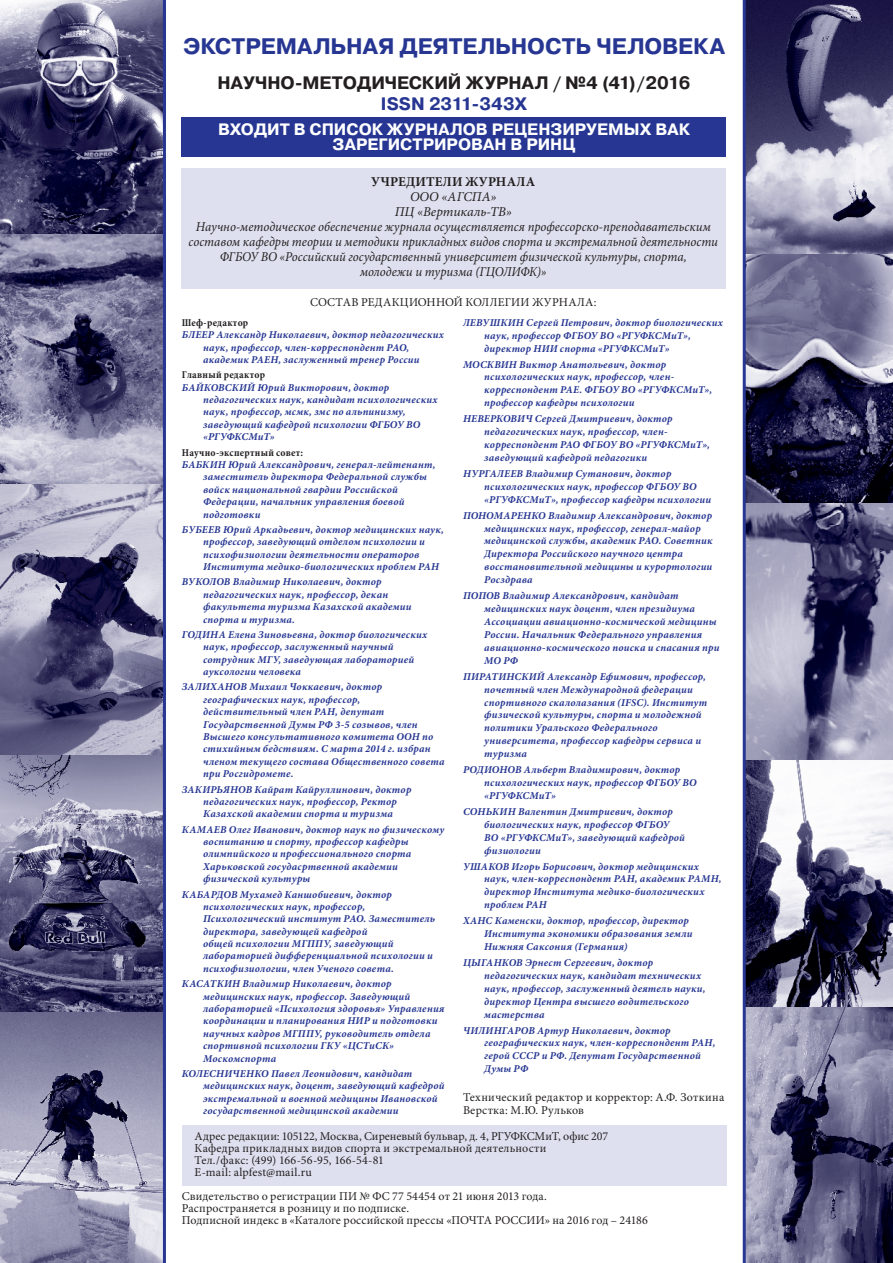
<style>
.page{position:relative;width:893px;height:1263px;background:#fff}
.page>*{position:absolute;margin:0;border:0;box-sizing:border-box;transform-origin:0 0}
.t1{font:700 22.5px "Pragmatica";color:#263692}
.t2{font:700 18px "Pragmatica";letter-spacing:-.005em;color:#231f20}
.t3{font:700 18px "Pragmatica";color:#263692}
.t4{font:700 16.5px "Pragmatica";color:#fff}
.t5{font:italic 13.5px/15px "Minion Pro";color:#231f20;text-align:center;scale:.94 1}
.t6{font:italic 13.5px "Minion Pro";color:#231f20}
.t7{font:700 13.5px "Minion Pro";letter-spacing:.01em;color:#231f20}
.t8{font:12px/12px "Minion Pro";letter-spacing:.01em;color:#231f20}
.t9{font:italic 700 10.5px/12.5px "Minion Pro";letter-spacing:.025em;color:#263692}
.t10{font:700 condensed 10.5px "Minion Pro";letter-spacing:.025em;color:#231f20}
</style>
<div class="page">
<div style="left:182px;top:117px;width:544px;height:39px;background:#263692"></div>
<div style="left:182px;top:1125px;width:544px;height:60px;background:#dfe0ef"></div>
<div style="left:182px;top:169px;width:544px;height:120px;background:#dfe0ef"></div>
<img style="left:0;top:234px;width:163px;height:250px">
<img style="left:0;top:484px;width:163px;height:272px">
<img style="left:0;top:1011px;width:163px;height:252px">
<img style="left:0;top:756px;width:163px;height:255px">
<img style="left:746px;top:254px;width:147px;height:502px">
<img style="left:746px;top:756px;width:147px;height:252px">
<img style="left:746px;top:0;width:147px;height:254px">
<img style="left:746px;top:1008px;width:147px;height:255px">
<img style="left:0;top:0;width:163px;height:234px">
<hr style="left:163px;top:0;width:3px;height:1263px;background:#263692">
<hr style="left:743px;top:0;width:3px;height:1263px;background:#263692">
<p class="t1" style="left:183px;top:32px;width:543px">ЭКСТРЕМАЛЬНАЯ ДЕЯТЕЛЬНОСТЬ ЧЕЛОВЕКА</p>
<p class="t2" style="left:218px;top:71px;width:474px">НАУЧНО-МЕТОДИЧЕСКИЙ ЖУРНАЛ / №4 (41)/2016</p>
<p class="t3" style="left:381px;top:92px;width:148px">ISSN 2311-343X</p>
<p class="t4" style="left:218px;top:118px;width:473px">ВХОДИТ В СПИСОК ЖУРНАЛОВ РЕЦЕНЗИРУЕМЫХ ВАК</p>
<p class="t4" style="left:333px;top:134px;width:244px">ЗАРЕГИСТРИРОВАН В РИНЦ</p>
<p class="t7" style="left:371px;top:172px;width:166px">УЧРЕДИТЕЛИ ЖУРНАЛА</p>
<p class="t6" style="left:410px;top:187px;width:88px">ООО «АГСПА»</p>
<p class="t6" style="left:395px;top:202px;width:119px">ПЦ «Вертикаль-ТВ»</p>
<p class="t5" style="left:189px;top:219px;width:565px">Научно-методическое обеспечение журнала осуществляется профессорско-преподавательским составом кафедры теории и методики прикладных видов спорта и экстремальной деятельности ФГБОУ ВО «Российский государственный университет физической культуры, спорта,<br>молодежи и туризма (ГЦОЛИФК)»</p>
<p class="t8" style="left:310px;top:296px;width:288px">СОСТАВ РЕДАКЦИОННОЙ КОЛЛЕГИИ ЖУРНАЛА:</p>
<p class="t9" style="left:484px;top:316px;width:240px;line-height:12.9px;text-indent:-21px">ЛЕВУШКИН Сергей Петрович, доктор биологических наук, профессор ФГБОУ ВО «РГУФКСМиТ», директор НИИ спорта «РГУФКСМиТ»</p>
<p class="t9" style="left:484px;top:358px;width:229px;line-height:12.9px;text-indent:-21px">МОСКВИН Виктор Анатольевич, доктор психологических наук, профессор, член&shy;корреспондент РАЕ. ФГБОУ ВО «РГУФКСМиТ», профессор кафедры психологии</p>
<p class="t9" style="left:484px;top:412px;width:227px;line-height:12.9px;text-indent:-21px">НЕВЕРКОВИЧ Сергей Дмитриевич, доктор педагогических наук, профессор, член&shy;корреспондент РАО ФГБОУ ВО «РГУФКСМиТ», заведующий кафедрой педагогики</p>
<p class="t9" style="left:484px;top:467px;width:228px;line-height:12.9px;text-indent:-21px">НУРГАЛЕЕВ Владимир Сутанович, доктор психологических наук, профессор ФГБОУ ВО «РГУФКСМиТ», профессор кафедры психологии</p>
<p class="t9" style="left:484px;top:509px;width:230px;line-height:12.9px;text-indent:-21px">ПОНОМАРЕНКО Владимир Александрович, доктор медицинских наук, профессор, генерал-майор медицинской службы, академик РАО. Советник Директора Российского научного центра восстановительной медицины и курортологии Росздрава</p>
<p class="t9" style="left:484px;top:589px;width:237px;line-height:12.9px;text-indent:-21px">ПОПОВ Владимир Александрович, кандидат медицинских наук доцент, член президиума Ассоциации авиационно-космической медицины России. Начальник Федерального управления авиационно-космического поиска и спасания при МО РФ</p>
<p class="t9" style="left:484px;top:670px;width:225px;line-height:12.9px;text-indent:-21px">ПИРАТИНСКИЙ Александр Ефимович, профессор, почетный член Международной федерации спортивного скалолазания (IFSC). Институт физической культуры, спорта и молодежной политики Уральского Федерального университета, профессор кафедры сервиса и туризма</p>
<p class="t9" style="left:484px;top:763px;width:214px;line-height:12.9px;text-indent:-21px">РОДИОНОВ Альберт Владимирович, доктор психологических наук, профессор ФГБОУ ВО «РГУФКСМиТ»</p>
<p class="t9" style="left:484px;top:805px;width:202px;line-height:12.9px;text-indent:-21px">СОНЬКИН Валентин Дмитриевич, доктор биологических наук, профессор ФГБОУ<br>ВО «РГУФКСМиТ», заведующий кафедрой физиологии</p>
<p class="t9" style="left:484px;top:859px;width:239px;line-height:12.9px;text-indent:-21px">УШАКОВ Игорь Борисович, доктор медицинских наук, член-корреспондент РАН, академик РАМН, директор Института медико-биологических проблем РАН</p>
<p class="t9" style="left:484px;top:914px;width:210px;line-height:12.9px;text-indent:-21px">ХАНС Каменски, доктор, профессор, директор<br>Института экономики образования земли<br>Нижняя Саксония (Германия)</p>
<p class="t9" style="left:484px;top:956px;width:223px;line-height:12.9px;text-indent:-21px">ЦЫГАНКОВ Эрнест Сергеевич, доктор педагогических наук, кандидат технических наук, профессор, заслуженный деятель науки, директор Центра высшего водительского мастерства</p>
<p class="t9" style="left:484px;top:1023px;width:233px;line-height:12.9px;text-indent:-21px">ЧИЛИНГАРОВ Артур Николаевич, доктор географических наук, член-корреспондент РАН, герой СССР и РФ. Депутат Государственной Думы РФ</p>
<p class="t8" style="left:463px;top:1091px;width:263px">Технический редактор и корректор: А.Ф. Зоткина</p>
<p class="t8" style="left:463px;top:1104px;width:123px">Верстка: М.Ю. Рульков</p>
<p class="t8" style="left:195px;top:1130px;width:415px">Адрес редакции: 105122, Москва, Сиреневый бульвар, д. 4, РГУФКСМиТ, офис 207</p>
<p class="t8" style="left:195px;top:1142px;width:353px">Кафедра прикладных видов спорта и экстремальной деятельности</p>
<p class="t8" style="left:195px;top:1154px;width:191px">Тел./факс: (499) 166‑56‑95, 166‑54‑81</p>
<p class="t8" style="left:195px;top:1166px;width:119px">E-mail: alpfest@mail.ru</p>
<p class="t8" style="left:182px;top:1190px;width:467px">Свидетельство о регистрации ПИ № ФС 77 54454 от 21 июня 2013 года.<br>Распространяется в розницу и по подписке.<br>Подписной индекс в «Каталоге российской прессы «ПОЧТА РОССИИ» на 2016 год – 24186</p>
<p class="t10" style="left:182px;top:315px;width:68px">Шеф-редактор</p>
<p class="t9" style="left:203px;top:328px;width:242px;text-indent:-21px">БЛЕЕР Александр Николаевич, доктор педагогических наук, профессор, член-корреспондент РАО, академик РАЕН, заслуженный тренер России</p>
<p class="t10" style="left:182px;top:368px;width:85px">Главный редактор</p>
<p class="t9" style="left:203px;top:381px;width:236px;text-indent:-21px">БАЙКОВСКИЙ Юрий Викторович, доктор педагогических наук, кандидат психологических наук, профессор, мсмк, змс по альпинизму, заведующий кафедрой психологии ФГБОУ ВО «РГУФКСМиТ»</p>
<p class="t10" style="left:182px;top:445px;width:123px">Научно-экспертный совет:</p>
<p class="t9" style="left:203px;top:458px;width:234px;text-indent:-21px">БАБКИН Юрий Александрович, генерал-лейтенант, заместитель директора Федеральной службы войск национальной гвардии Российской Федерации, начальник управления боевой подготовки</p>
<p class="t9" style="left:203px;top:523px;width:242px;text-indent:-21px">БУБЕЕВ Юрий Аркадьевич, доктор медицинских наук, профессор, заведующий отделом психологии и психофизиологии деятельности операторов Института медико-биологических проблем РАН</p>
<p class="t9" style="left:203px;top:576px;width:210px;text-indent:-21px">ВУКОЛОВ Владимир Николаевич, доктор педагогических наук, профессор, декан факультета туризма Казахской академии спорта и туризма.</p>
<p class="t9" style="left:203px;top:628px;width:226px;text-indent:-21px">ГОДИНА Елена Зиновьевна, доктор биологических наук, профессор, заслуженный научный сотрудник МГУ, заведующая лабораторией ауксологии человека</p>
<p class="t9" style="left:203px;top:681px;width:243px;text-indent:-21px">ЗАЛИХАНОВ Михаил Чоккаевич, доктор географических наук, профессор, действительный член РАН, депутат Государственной Думы РФ 3-5 созывов, член Высшего консультативного комитета ООН по стихийным бедствиям. С марта 2014 г. избран членом текущего состава Общественного совета при Росгидромете.</p>
<p class="t9" style="left:203px;top:783px;width:210px;text-indent:-21px">ЗАКИРЬЯНОВ Кайрат Кайруллинович, доктор педагогических наук, профессор, Ректор<br>Казахской академии спорта и туризма</p>
<p class="t9" style="left:203px;top:823px;width:243px;text-indent:-21px">КАМАЕВ Олег Иванович, доктор наук по физическому воспитанию и спорту, профессор кафедры олимпийского и профессионального спорта Харьковской госудасртвенной академии физической культуры</p>
<p class="t9" style="left:203px;top:888px;width:234px;text-indent:-21px">КАБАРДОВ Мухамед Каншобиевич, доктор психологических наук, профессор, Психологический институт РАО. Заместитель директора, заведующей кафедрой<br>общей психологии МГППУ, заведующий лабораторией дифференциальной психологии и психофизиологии, член Ученого совета.</p>
<p class="t9" style="left:203px;top:977px;width:243px;text-indent:-21px">КАСАТКИН Владимир Николаевич, доктор медицинских наук, профессор. Заведующий лабораторией «Психология здоровья» Управления координации и планирования НИР и подготовки научных кадров МГППУ, руководитель отдела спортивной психологии ГКУ «ЦСТиСК» Москомспорта</p>
<p class="t9" style="left:203px;top:1067px;width:243px;text-indent:-21px">КОЛЕСНИЧЕНКО Павел Леонидович, кандидат медицинских наук, доцент, заведующий кафедрой экстремальной и военной медицины Ивановской государственной медицинской академии</p>
</div>
